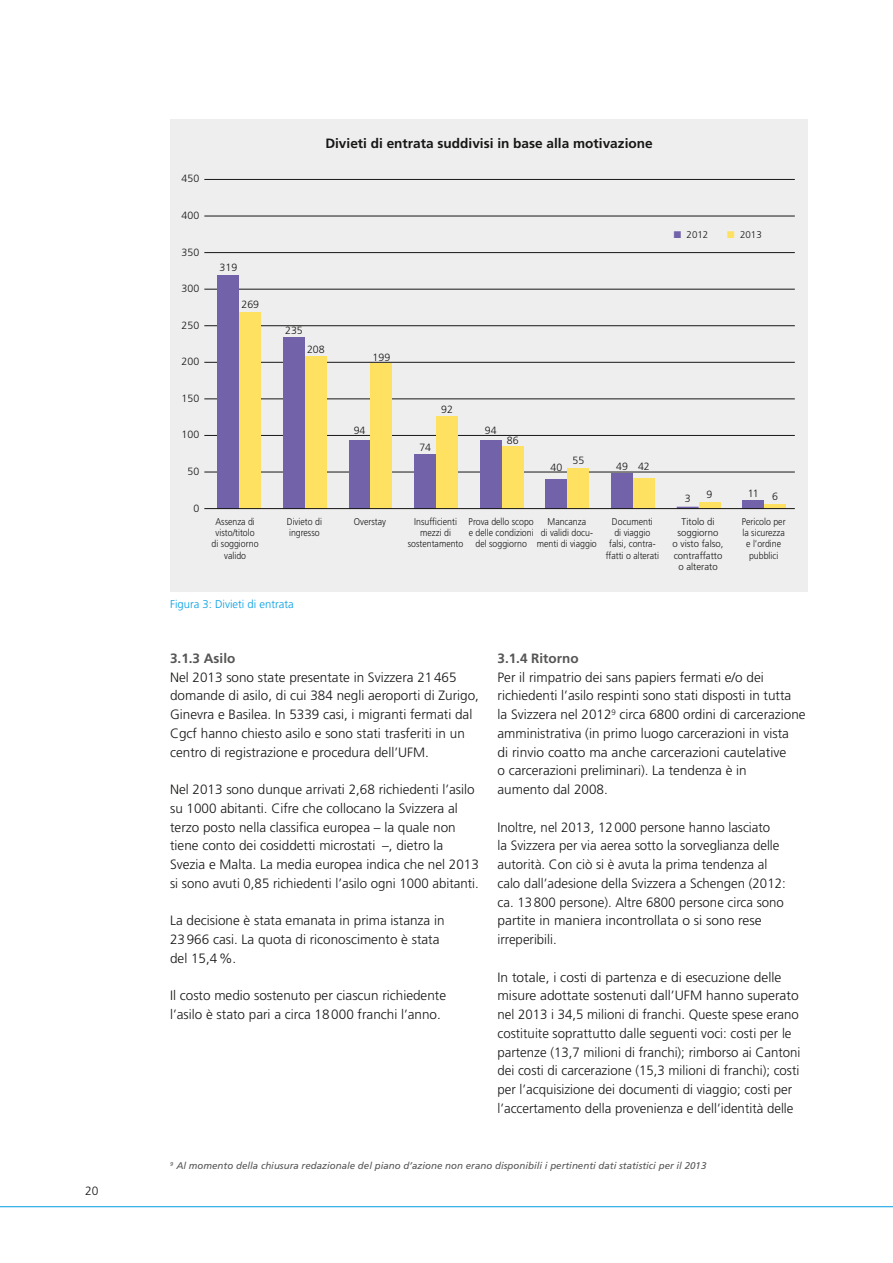
<style>
.page{position:relative;width:893px;height:1263px;background:#fff}
.page>*{position:absolute;margin:0;border:0;box-sizing:border-box;transform-origin:0 0}
.t1{font:300 13.5px/18.8px "Frutiger LT Std";color:#181716}
.t2{font:700 13.5px "Frutiger LT Std";color:#181716}
.t3{font:700 13.5px "Frutiger LT Std";color:#565655}
.t4{font:300 12px "Frutiger LT Std";color:#181716}
.t5{font:300 11.25px "Frutiger LT Std";color:#009ee3}
.t6{font:300 10.5px "Frutiger LT Std";color:#181716}
.t7{font:300 9.75px/11.2px "Frutiger LT Std";color:#181716;text-align:center;scale:.9 1}
.t8{font:italic 9.75px "Frutiger LT Std";color:#565655}
.t9{font:300 9.75px/11.2px "Frutiger LT Std";color:#181716;text-align:center}
.s1{color:#7162a9}
.s2{color:#ffe162}
</style>
<div class="page">
<hr style="left:0;top:1206px;width:893px;height:1px;background:#009ee3">
<div style="left:170px;top:119px;width:638px;height:472px;background:#eee"></div>
<hr style="left:204px;top:472px;width:591px;height:1px;background:#181716">
<hr style="left:204px;top:435px;width:591px;height:1px;background:#181716">
<hr style="left:204px;top:399px;width:591px;height:1px;background:#181716">
<hr style="left:204px;top:362px;width:591px;height:1px;background:#181716">
<hr style="left:204px;top:325px;width:591px;height:1px;background:#181716">
<hr style="left:204px;top:289px;width:591px;height:1px;background:#181716">
<hr style="left:204px;top:252px;width:591px;height:1px;background:#181716">
<hr style="left:204px;top:216px;width:591px;height:1px;background:#181716">
<hr style="left:204px;top:179px;width:591px;height:1px;background:#181716">
<div style="left:217px;top:276px;width:22px;height:233px;background:#7162a9"></div>
<div style="left:239px;top:312px;width:22px;height:197px;background:#ffe162"></div>
<div style="left:545px;top:480px;width:22px;height:29px;background:#7162a9"></div>
<div style="left:567px;top:469px;width:22px;height:40px;background:#ffe162"></div>
<div style="left:283px;top:337px;width:22px;height:172px;background:#7162a9"></div>
<div style="left:305px;top:357px;width:22px;height:152px;background:#ffe162"></div>
<div style="left:349px;top:440px;width:22px;height:69px;background:#7162a9"></div>
<div style="left:371px;top:363px;width:21px;height:146px;background:#ffe162"></div>
<div style="left:414px;top:455px;width:22px;height:54px;background:#7162a9"></div>
<div style="left:436px;top:417px;width:22px;height:92px;background:#ffe162"></div>
<div style="left:480px;top:440px;width:22px;height:69px;background:#7162a9"></div>
<div style="left:502px;top:446px;width:22px;height:63px;background:#ffe162"></div>
<div style="left:611px;top:473px;width:22px;height:36px;background:#7162a9"></div>
<div style="left:633px;top:478px;width:22px;height:31px;background:#ffe162"></div>
<div style="left:742px;top:501px;width:22px;height:8px;background:#7162a9"></div>
<div style="left:764px;top:504px;width:22px;height:5px;background:#ffe162"></div>
<div style="left:699px;top:502px;width:21px;height:7px;background:#ffe162"></div>
<hr style="left:677px;top:507px;width:22px;height:2px;background:#7162a9">
<hr style="left:204px;top:508px;width:591px;height:1px;background:#181716">
<p class="t4" style="left:85px;top:1184px;width:15px">20</p>
<p class="t6" style="left:182px;top:173px;width:19px">450</p>
<p class="t6" style="left:182px;top:209px;width:19px">400</p>
<p class="t6" style="left:182px;top:246px;width:19px">350</p>
<p class="t6" style="left:182px;top:283px;width:19px">300</p>
<p class="t6" style="left:182px;top:319px;width:19px">250</p>
<p class="t6" style="left:182px;top:356px;width:19px">200</p>
<p class="t6" style="left:182px;top:392px;width:19px">150</p>
<p class="t6" style="left:182px;top:429px;width:19px">100</p>
<p class="t6" style="left:187px;top:465px;width:13px">50</p>
<p class="t6" style="left:193px;top:502px;width:7px">0</p>
<p class="t2" style="left:325px;top:135px;width:329px">Divieti di entrata suddivisi in base alla motivazione</p>
<p class="t6" style="left:220px;top:262px;width:19px">319</p>
<p class="t6" style="left:241px;top:298px;width:19px">269</p>
<p class="t6" style="left:285px;top:324px;width:19px">235</p>
<p class="t6" style="left:307px;top:343px;width:19px">208</p>
<p class="t6" style="left:373px;top:352px;width:19px">199</p>
<p class="t6" style="left:354px;top:425px;width:13px">94</p>
<p class="t6" style="left:441px;top:403px;width:13px">92</p>
<p class="t6" style="left:419px;top:441px;width:13px">74</p>
<p class="t9" style="left:674px;top:229px;width:36px"><span class="s1">■</span> 2012</p>
<p class="t9" style="left:727px;top:229px;width:36px"><span class="s2">■</span> 2013</p>
<p class="t6" style="left:485px;top:424px;width:13px">94</p>
<p class="t6" style="left:507px;top:434px;width:13px">86</p>
<p class="t6" style="left:551px;top:461px;width:13px">40</p>
<p class="t6" style="left:572px;top:455px;width:13px">55</p>
<p class="t6" style="left:616px;top:460px;width:35px">49 42</p>
<p class="t6" style="left:685px;top:493px;width:7px">3</p>
<p class="t6" style="left:707px;top:488px;width:7px">9</p>
<p class="t6" style="left:748px;top:487px;width:12px">11</p>
<p class="t6" style="left:772px;top:491px;width:7px">6</p>
<p class="t7" style="left:212px;top:516px;width:54px">Assenza di visto/titolo di soggiorno valido</p>
<p class="t7" style="left:287px;top:516px;width:41px;text-align:left">Divieto di ingresso</p>
<p class="t7" style="left:354px;top:516px;width:37px">Overstay</p>
<p class="t7" style="left:408px;top:516px;width:63px">Insufficienti mezzi di sostentamento</p>
<p class="t7" style="left:469px;top:516px;width:74px">Prova dello scopo e delle condizioni del soggiorno</p>
<p class="t7" style="left:537px;top:516px;width:68px">Mancanza<br>di validi docu&shy;menti di viaggio</p>
<p class="t7" style="left:606px;top:516px;width:61px">Documenti<br>di viaggio falsi, contra&shy;ffatti o alterati</p>
<p class="t9" style="left:673px;top:516px;width:52px">Titolo di soggiorno<br>o visto falso, contraffatto o alterato</p>
<p class="t7" style="left:742px;top:516px;width:50px">Pericolo per la sicurezza e l’ordine pubblici</p>
<p class="t5" style="left:170px;top:598px;width:125px">Figura 3: Divieti di entrata</p>
<p class="t3" style="left:170px;top:650px;width:67px">3.1.3 Asilo</p>
<p class="t1" style="left:170px;top:668px;width:310px">Nel 2013 sono state presentate in Svizzera 21465 domande di asilo, di cui 384 negli aeroporti di Zurigo, Ginevra e Basilea. In 5339 casi, i migranti fermati dal Cgcf hanno chiesto asilo e sono stati trasferiti in un centro di registrazione e procedura dell’UFM.</p>
<p class="t1" style="left:170px;top:780px;width:310px">Nel 2013 sono dunque arrivati 2,68 richiedenti l’asilo su 1000 abitanti. Cifre che collocano la Svizzera al terzo posto nella classifica europea – la quale non tiene conto dei cosiddetti microstati –, dietro la Svezia e Malta. La media europea indica che nel 2013 si sono avuti 0,85 richiedenti l’asilo ogni 1000 abitanti.</p>
<p class="t1" style="left:170px;top:911px;width:276px">La decisione è stata emanata in prima istanza in<br>23966 casi. La quota di riconoscimento è stata del 15,4%.</p>
<p class="t1" style="left:170px;top:987px;width:278px">Il costo medio sostenuto per ciascun richiedente l’asilo è stato pari a circa 18000 franchi l’anno.</p>
<p class="t3" style="left:497px;top:650px;width:83px">3.1.4 Ritorno</p>
<p class="t1" style="left:497px;top:668px;width:310px">Per il rimpatrio dei sans papiers fermati e/o dei richiedenti l’asilo respinti sono stati disposti in tutta<br>la Svizzera nel 2012<sup>9</sup> circa 6800 ordini di carcerazione amministrativa (in primo luogo carcerazioni in vista<br>di rinvio coatto ma anche carcerazioni cautelative<br>o carcerazioni preliminari). La tendenza è in<br>aumento dal 2008.</p>
<p class="t1" style="left:497px;top:818px;width:290px">Inoltre, nel 2013, 12000 persone hanno lasciato<br>la Svizzera per via aerea sotto la sorveglianza delle autorità. Con ciò si è avuta la prima tendenza al calo dall’adesione della Svizzera a Schengen (2012: ca. 13800 persone). Altre 6800 persone circa sono partite in maniera incontrollata o si sono rese irreperibili.</p>
<p class="t1" style="left:497px;top:968px;width:304px">In totale, i costi di partenza e di esecuzione delle misure adottate sostenuti dall’UFM hanno superato nel 2013 i 34,5 milioni di franchi. Queste spese erano costituite soprattutto dalle seguenti voci: costi per le partenze (13,7 milioni di franchi); rimborso ai Cantoni dei costi di carcerazione (15,3 milioni di franchi); costi per l’acquisizione dei documenti di viaggio; costi per l’accertamento della provenienza e dell’identità delle</p>
<p class="t8" style="left:170px;top:1160px;width:538px"><sup>9</sup> Al momento della chiusura redazionale del piano d’azione non erano disponibili i pertinenti dati statistici per il 2013</p>
</div>
